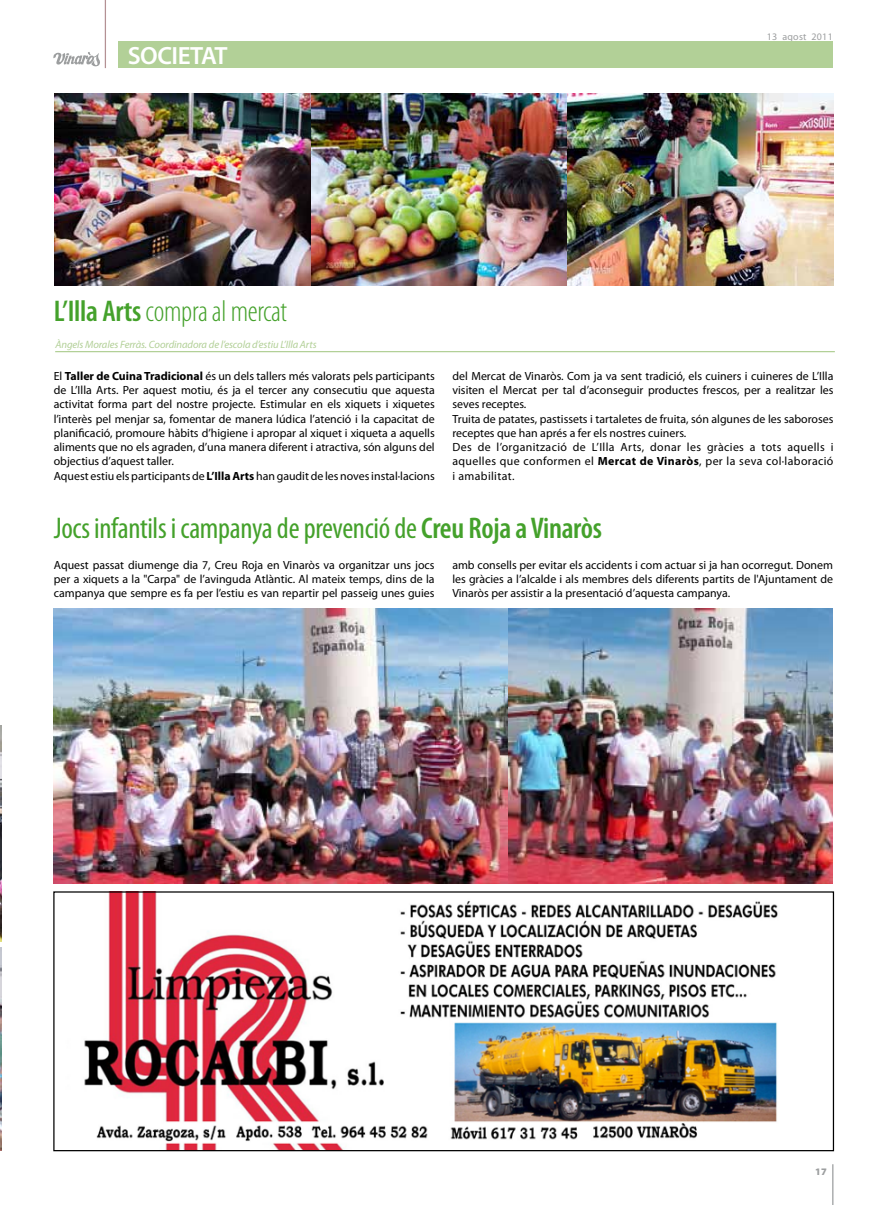
<style>
.page{position:relative;width:886px;height:1205px;background:#fff}
.page>*{position:absolute;margin:0;border:0;box-sizing:border-box;transform-origin:0 0}
.t1{font:condensed 30px "Myriad Pro";letter-spacing:-.01em;color:#44a12b}
.t2{font:300 condensed 30px "Myriad Pro";letter-spacing:-.01em;color:#44a12b}
.t3{font:600 25px "Myriad Pro";letter-spacing:-.02em;color:#fff}
.t4{font:11.88px/14.2px "Myriad Pro";color:#000}
.t5{font:italic 10.62px "Myriad Pro";letter-spacing:-.01em;color:#b2d097}
.t6{font:10px "Myriad Pro";letter-spacing:.025em;color:#9c9e9f}
.t7{font:900 10px "Myriad Pro";color:#9c9e9f}
.s1{font-weight:600}
.s2{font-weight:700}
</style>
<div class="page">
<hr style="left:832px;top:1164px;width:1px;height:41px;background:#9c9e9f">
<hr style="left:105px;top:0;width:1px;height:68px;background:#b49194">
<svg style="left:53px;top:52px;width:47px;height:15px"></svg>
<div style="left:118px;top:42px;width:714px;height:26px;background:#b2d097"></div>
<img style="left:54px;top:93px;width:779px;height:193px">
<img style="left:54px;top:608px;width:778px;height:275px">
<hr style="left:55px;top:351px;width:780px;height:1px;background:#b2d097">
<img style="left:0;top:726px;width:2px;height:215px">
<img style="left:0;top:947px;width:2px;height:204px">
<img style="left:84px;top:893px;width:694px;height:256px">
<div style="left:53px;top:891px;width:781px;height:260px;border:1px solid #000"></div>
<h2 class="t3" style="left:128px;top:40px;width:101px">SOCIETAT</h2>
<h1 class="t2" style="left:54px;top:293px;width:235px"><span class="s1">L’Illa Arts</span>compra al mercat</h1>
<p class="t5" style="left:55px;top:338px;width:263px">Àngels Morales Ferràs. Coordinadora de l’escola d’estiu L’Illa Arts</p>
<p class="t6" style="left:767px;top:31px;width:67px">13 agost 2011</p>
<p class="t4" style="left:54px;top:368px;width:382px">El <span class="s2">Taller de Cuina Tradicional</span> és un dels tallers més valorats pels participants de L’Illa Arts. Per aquest motiu, és ja el tercer any consecutiu que aquesta activitat forma part del nostre projecte. Estimular en els xiquets i xiquetes l’interès pel menjar sa, fomentar de manera lúdica l’atenció i la capacitat de planificació, promoure hàbits d’higiene i apropar al xiquet i xiqueta a aquells aliments que no els agraden, d’una manera diferent i atractiva, són alguns del objectius d’aquest taller.<br>Aquest estiu els participants de <span class="s2">L’Illa Arts</span> han gaudit de les noves instal·lacions</p>
<p class="t4" style="left:452px;top:368px;width:382px">del Mercat de Vinaròs. Com ja va sent tradició, els cuiners i cuineres de L’Illa visiten el Mercat per tal d’aconseguir productes frescos, per a realitzar les seves receptes.<br>Truita de patates, pastissets i tartaletes de fruita, són algunes de les saboroses receptes que han aprés a fer els nostres cuiners.<br>Des de l’organització de L’Illa Arts, donar les gràcies a tots aquells i aquelles que conformen el <span class="s2">Mercat de Vinaròs</span>, per la seva col·laboració i amabilitat.</p>
<h1 class="t1" style="left:54px;top:509px;width:550px">Jocs infantils i campanya de prevenció de <span class="s1">Creu Roja a Vinaròs</span></h1>
<p class="t4" style="left:54px;top:557px;width:382px;text-align:justify">Aquest passat diumenge dia 7, Creu Roja en Vinaròs va organitzar uns jocs per a xiquets a la "Carpa" de l’avinguda Atlàntic. Al mateix temps, dins de la campanya que sempre es fa per l’estiu es van repartir pel passeig unes guies</p>
<p class="t4" style="left:452px;top:557px;width:382px;text-align:justify">amb consells per evitar els accidents i com actuar si ja han ocorregut. Donem les gràcies a l’alcalde i als membres dels diferents partits de l'Ajuntament de Vinaròs per assistir a la presentació d’aquesta campanya.</p>
<p class="t7" style="left:815px;top:1165px;width:13px">17</p>
</div>
